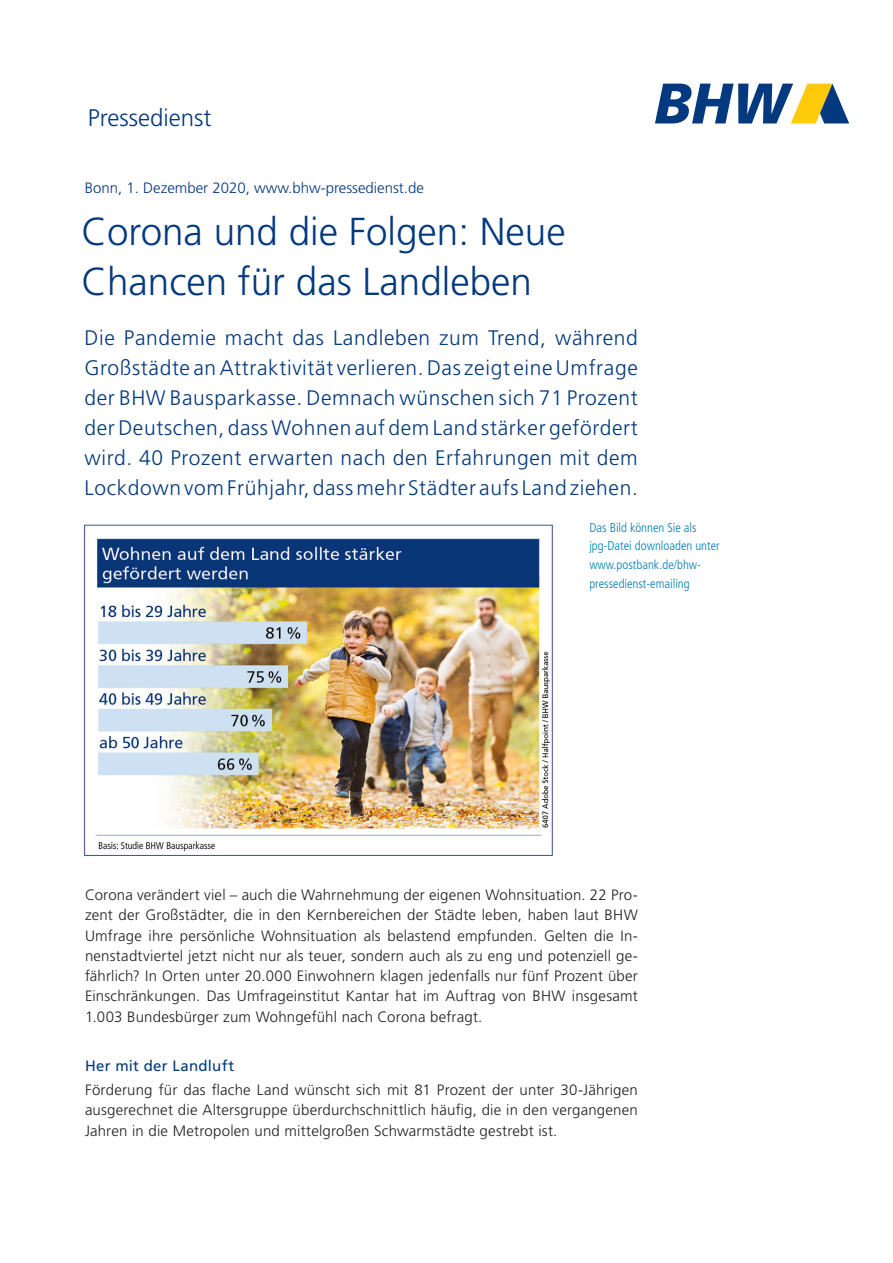
<style>
.page{position:relative;width:893px;height:1263px;background:#fff}
.page>*{position:absolute;margin:0;border:0;box-sizing:border-box;transform-origin:0 0}
.Headline{font:300 39px/49.5px "Frutiger LT Std";color:#03397e}
.Headline-2{font:300 24px "Frutiger LT Std";color:#03397e}
.t1{font:300 21px/30px "Frutiger LT Std";letter-spacing:.03em;color:#03397e;text-align:justify}
.Headline_zum_Thema{font:300 15px/20.2px "Frutiger LT Std";letter-spacing:.015em;color:#231f20;text-align:justify}
.Datum{font:300 15px "Frutiger LT Std";color:#03397e}
.Headline_zum_Thema-2{font:15px "Frutiger LT Std";letter-spacing:.02em;color:#03397e}
.Maginalie{font:300 condensed 12.75px "Frutiger LT Std";color:#007cb6}
</style>
<div class="page">
<svg style="left:655px;top:84px;width:194px;height:39px"></svg>
<img style="left:83px;top:524px;width:471px;height:332px">
<p class="Headline-2" style="left:88px;top:104px;width:125px">Pressedienst</p>
<p class="Datum" style="left:85px;top:179px;width:341px">Bonn, 1. Dezember 2020, www.bhw-pressedienst.de</p>
<p class="Headline" style="left:81px;top:208px;width:486px">Corona und die Folgen: Neue<br>Chancen für das Landleben</p>
<p class="t1" style="left:85px;top:323px;width:555px">Die Pandemie macht das Landleben zum Trend, während Großstädte an Attraktivität verlieren. Das zeigt eine Umfrage der BHW Bausparkasse. Demnach wünschen sich 71 Prozent der Deutschen, dass Wohnen auf dem Land stärker gefördert wird. 40 Prozent erwarten nach den Erfahrungen mit dem Lockdown vom Frühjahr, dass mehr Städter aufs Land ziehen.</p>
<p class="Maginalie" style="left:589px;top:520px;width:109px">Das Bild können Sie als</p>
<p class="Maginalie" style="left:589px;top:539px;width:132px">jpg-Datei downloaden unter</p>
<p class="Maginalie" style="left:589px;top:557px;width:113px">www.postbank.de/bhw-</p>
<p class="Maginalie" style="left:589px;top:576px;width:102px">pressedienst-emailing</p>
<p class="Headline_zum_Thema" style="left:85px;top:885px;width:554px">Corona verändert viel – auch die Wahrnehmung der eigenen Wohnsituation. 22 Pro&shy;zent der Großstädter, die in den Kernbereichen der Städte leben, haben laut BHW Umfrage ihre persönliche Wohnsituation als belastend empfunden. Gelten die In&shy;nenstadtviertel jetzt nicht nur als teuer, sondern auch als zu eng und potenziell ge&shy;fährlich? In Orten unter 20.000 Einwohnern klagen jedenfalls nur fünf Prozent über Einschränkungen. Das Umfrageinstitut Kantar hat im Auftrag von BHW insgesamt 1.003 Bundesbürger zum Wohngefühl nach Corona befragt.</p>
<p class="Headline_zum_Thema-2" style="left:85px;top:1056px;width:151px">Her mit der Landluft</p>
<p class="Headline_zum_Thema" style="left:85px;top:1080px;width:554px">Förderung für das flache Land wünscht sich mit 81 Prozent der unter 30-Jährigen ausgerechnet die Altersgruppe überdurchschnittlich häufig, die in den vergangenen Jahren in die Metropolen und mittelgroßen Schwarmstädte gestrebt ist.</p>
</div>
